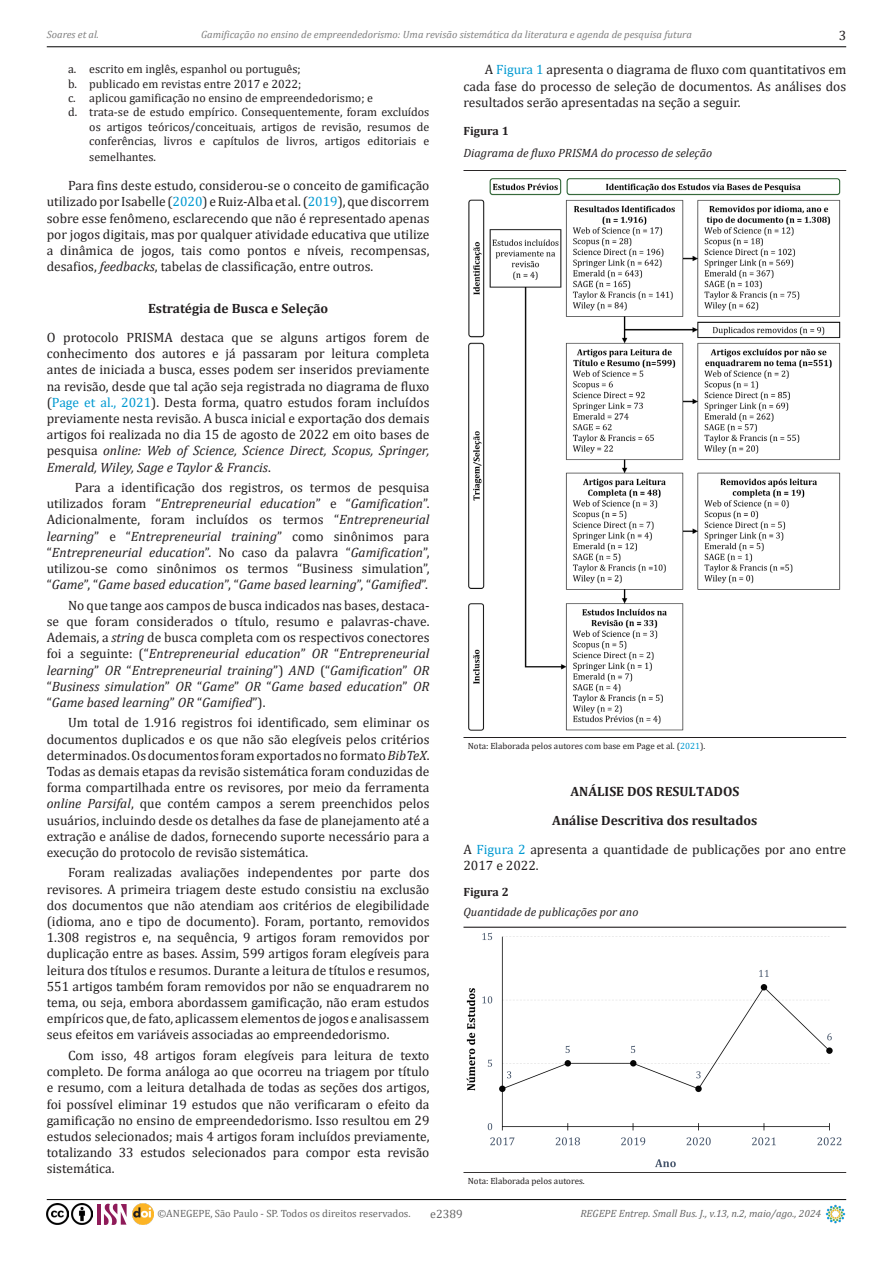
<style>
.page{position:relative;width:893px;height:1263px;background:#fff}
.page>*{position:absolute;margin:0;border:0;box-sizing:border-box;transform-origin:0 0}
.t1{font:13.5px/16.2px "Cambria";color:#231f20;text-align:justify}
.t2{font:700 13.5px/29px "Cambria";color:#231f20;text-align:center}
.t3{font:12px "Cambria";color:#231f20}
.t4{font:italic 12px "Cambria";color:#231f20}
.t5{font:700 12px "Cambria";color:#231f20}
.t6{font:12px "Cambria";color:#666}
.t7{font:italic 10.5px "Cambria";color:#808080}
.t8{font:italic 10.5px "Cambria";color:#666}
.t9{font:10.5px "Cambria";color:#666}
.t10{font:9px "Cambria";color:#231f20}
.s1{color:#0099d1}
.s2{font-style:italic}
.s3{font-weight:400}
.s4{font-weight:400;color:#0099d1}
</style>
<div class="page">
<hr style="left:463px;top:170px;width:383px;height:1px;background:#231f20">
<hr style="left:463px;top:737px;width:383px;height:1px;background:#231f20">
<img style="left:468px;top:178px;width:373px;height:553px">
<hr style="left:463px;top:927px;width:383px;height:1px;background:#231f20">
<hr style="left:463px;top:1172px;width:383px;height:1px;background:#231f20">
<img style="left:466px;top:932px;width:376px;height:236px">
<hr style="left:47px;top:46px;width:799px;height:1px;background:#000">
<hr style="left:47px;top:1199px;width:799px;height:1px;background:#000">
<img style="left:132px;top:1204px;width:21px;height:21px">
<img style="left:825px;top:1204px;width:21px;height:20px">
<hr style="left:97px;top:1204px;width:3px;height:20px;background:#8f1b59">
<svg style="left:104px;top:1204px;width:23px;height:21px"></svg>
<img style="left:72px;top:1204px;width:21px;height:21px">
<img style="left:47px;top:1204px;width:21px;height:21px">
<p class="t7" style="left:47px;top:27px;width:54px">Soares et al.</p>
<p class="t7" style="left:201px;top:27px;width:492px">Gamificação no ensino de empreendedorismo: Uma revisão sistemática da literatura e agenda de pesquisa futura</p>
<p class="t1" style="left:839px;top:28px;width:9px">3</p>
<p class="t3" style="left:68px;top:62px;width:234px">a. escrito em inglês, espanhol ou português;</p>
<p class="t3" style="left:68px;top:76px;width:235px">b. publicado em revistas entre 2017 e 2022;</p>
<p class="t3" style="left:68px;top:91px;width:306px">c. aplicou gamificação no ensino de empreendedorismo; e</p>
<p class="t3" style="left:68px;top:105px;width:363px">d. trata-se de estudo empírico. Consequentemente, foram excluídos</p>
<p class="t3" style="left:89px;top:120px;width:342px">os artigos teóricos/conceituais, artigos de revisão, resumos de</p>
<p class="t3" style="left:89px;top:134px;width:342px">conferências, livros e capítulos de livros, artigos editoriais e</p>
<p class="t3" style="left:89px;top:150px;width:68px">semelhantes.</p>
<p class="t1" style="left:47px;top:178px;width:384px;text-indent:21px">Para fins deste estudo, considerou-se o conceito de gamificação utilizado por Isabelle (<span class="s1">2020</span>) e Ruiz-Alba et al. (<span class="s1">2019</span>), que discorrem sobre esse fenômeno, esclarecendo que não é representado apenas por jogos digitais, mas por qualquer atividade educativa que utilize a dinâmica de jogos, tais como pontos e níveis, recompensas, desafios, <span class="s2">feedbacks</span>, tabelas de classificação, entre outros.</p>
<p class="t2" style="left:148px;top:293px;width:182px">Estratégia de Busca e Seleção</p>
<p class="t1" style="left:47px;top:329px;width:384px">O protocolo PRISMA destaca que se alguns artigos forem de conhecimento dos autores e já passaram por leitura completa antes de iniciada a busca, esses podem ser inseridos previamente na revisão, desde que tal ação seja registrada no diagrama de fluxo (<span class="s1">Page et al., 2021</span>). Desta forma, quatro estudos foram incluídos previamente nesta revisão. A busca inicial e exportação dos demais artigos foi realizada no dia 15 de agosto de 2022 em oito bases de pesquisa <span class="s2">online: Web of Science, Science Direct, Scopus, Springer, Emerald, Wiley, Sage e Taylor &amp; Francis</span>.</p>
<p class="t1" style="left:47px;top:479px;width:384px;text-indent:28px">Para a identificação dos registros, os termos de pesquisa utilizados foram “<span class="s2">Entrepreneurial education</span>” e “<span class="s2">Gamification</span>”.<br>Adicionalmente, foram incluídos os termos “<span class="s2">Entrepreneurial learning</span>” e “<span class="s2">Entrepreneurial training</span>” como sinônimos para “<span class="s2">Entrepreneurial education</span>”. No caso da palavra “<span class="s2">Gamification</span>”, utilizou-se como sinônimos os termos “Business simulation”, “<span class="s2">Game</span>”, “<span class="s2">Game based education</span>”, “<span class="s2">Game based learning</span>”, “<span class="s2">Gamified</span>”.</p>
<p class="t1" style="left:47px;top:597px;width:384px;text-indent:21px">No que tange aos campos de busca indicados nas bases, destaca&shy;se que foram considerados o título, resumo e palavras-chave.<br>Ademais, a <span class="s2">string</span> de busca completa com os respectivos conectores foi a seguinte: (“<span class="s2">Entrepreneurial education</span>” <span class="s2">OR</span> “<span class="s2">Entrepreneurial learning</span>” <span class="s2">OR</span> “<span class="s2">Entrepreneurial training</span>”) <span class="s2">AND</span> (“<span class="s2">Gamification</span>” <span class="s2">OR </span>“<span class="s2">Business simulation</span>” <span class="s2">OR</span> “<span class="s2">Game</span>” <span class="s2">OR</span> “<span class="s2">Game based education</span>” <span class="s2">OR </span>“<span class="s2">Game based learning</span>” <span class="s2">OR</span> “<span class="s2">Gamified</span>”).</p>
<p class="t1" style="left:47px;top:715px;width:384px;text-indent:21px">Um total de 1.916 registros foi identificado, sem eliminar os documentos duplicados e os que não são elegíveis pelos critérios determinados. Os documentos foram exportados no formato <span class="s2">BibTeX</span>.<br>Todas as demais etapas da revisão sistemática foram conduzidas de forma compartilhada entre os revisores, por meio da ferramenta <span class="s2">online Parsifal</span>, que contém campos a serem preenchidos pelos usuários, incluindo desde os detalhes da fase de planejamento até a extração e análise de dados, fornecendo suporte necessário para a execução do protocolo de revisão sistemática.</p>
<p class="t1" style="left:47px;top:865px;width:384px;text-indent:21px">Foram realizadas avaliações independentes por parte dos revisores. A primeira triagem deste estudo consistiu na exclusão dos documentos que não atendiam aos critérios de elegibilidade (idioma, ano e tipo de documento). Foram, portanto, removidos 1.308 registros e, na sequência, 9 artigos foram removidos por duplicação entre as bases. Assim, 599 artigos foram elegíveis para leitura dos títulos e resumos. Durante a leitura de títulos e resumos, 551 artigos também foram removidos por não se enquadrarem no tema, ou seja, embora abordassem gamificação, não eram estudos empíricos que, de fato, aplicassem elementos de jogos e analisassem seus efeitos em variáveis associadas ao empreendedorismo.</p>
<p class="t1" style="left:47px;top:1047px;width:384px;text-indent:21px">Com isso, 48 artigos foram elegíveis para leitura de texto completo. De forma análoga ao que ocorreu na triagem por título e resumo, com a leitura detalhada de todas as seções dos artigos, foi possível eliminar 19 estudos que não verificaram o efeito da gamificação no ensino de empreendedorismo. Isso resultou em 29 estudos selecionados; mais 4 artigos foram incluídos previamente, totalizando 33 estudos selecionados para compor esta revisão sistemática.</p>
<p class="t1" style="left:463px;top:62px;width:384px;text-indent:21px">A <span class="s1">Figura 1</span> apresenta o diagrama de fluxo com quantitativos em cada fase do processo de seleção de documentos. As análises dos resultados serão apresentadas na seção a seguir.</p>
<p class="t5" style="left:463px;top:122px;width:47px">Figura 1</p>
<p class="t4" style="left:463px;top:145px;width:250px">Diagrama de fluxo PRISMA do processo de seleção</p>
<p class="t10" style="left:468px;top:740px;width:239px">Nota: Elaborada pelos autores com base em Page et al. (<span class="s1">2021</span>).</p>
<p class="t2" style="left:463px;top:776px;width:384px">ANÁLISE DOS RESULTADOS<br>Análise Descritiva dos resultados<br><span class="s3">A</span> <span class="s4">Figura 2</span> <span class="s3">apresenta a quantidade de publicações por ano entre</span></p>
<p class="t1" style="left:463px;top:857px;width:77px">2017 e 2022.</p>
<p class="t5" style="left:463px;top:884px;width:47px">Figura 2</p>
<p class="t4" style="left:463px;top:903px;width:176px">Quantidade de publicações por ano</p>
<p class="t10" style="left:468px;top:1175px;width:119px">Nota: Elaborada pelos autores.</p>
<p class="t9" style="left:157px;top:1207px;width:255px">©ANEGEPE, São Paulo - SP. Todos os direitos reservados.</p>
<p class="t6" style="left:430px;top:1207px;width:34px">e2389</p>
<p class="t8" style="left:580px;top:1206px;width:242px">REGEPE Entrep. Small Bus. J., v.13, n.2, maio/ago., 2024</p>
</div>
